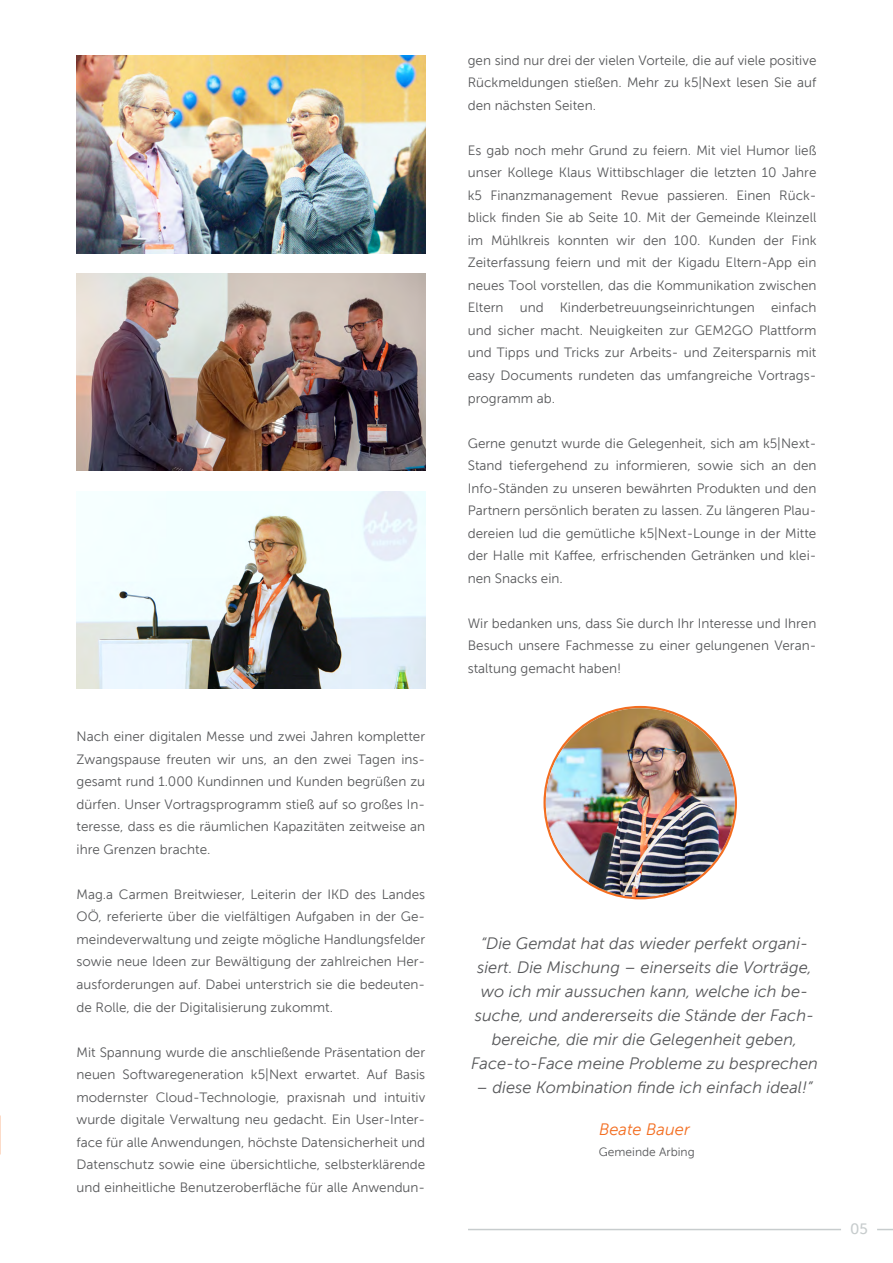
<style>
.page{position:relative;width:893px;height:1263px;background:#fff}
.page>*{position:absolute;margin:0;border:0;box-sizing:border-box;transform-origin:0 0}
.t1{font:italic 16.5px/24px "Museo Sans 300";color:#57585a;text-align:center}
.t2{font:italic 16.5px "Museo Sans 300";color:#f36e21}
.t3{font:15px "Museo Sans 500";color:#c7cccd}
.t4{font:13.5px/22.5px "Museo Sans 300";color:#57585a;text-align:justify}
.t5{font:12px "Museo Sans 300";color:#57585a}
</style>
<div class="page">
<svg style="left:877px;top:1229px;width:16px;height:1px"></svg>
<hr style="left:468px;top:1229px;width:373px;height:1px;background:#c7cccd">
<img style="left:0;top:272px;width:1px;height:923px">
<img style="left:77px;top:273px;width:348px;height:198px">
<img style="left:77px;top:491px;width:348px;height:198px">
<img style="left:77px;top:55px;width:348px;height:198px">
<svg style="left:543px;top:706px;width:194px;height:193px"></svg>
<img style="left:546px;top:708px;width:189px;height:189px;border-radius:94px">
<p class="t4" style="left:77px;top:726px;width:350px">Nach einer digitalen Messe und zwei Jahren kompletter Zwangspause freuten wir uns, an den zwei Tagen ins&shy;gesamt rund 1.000 Kundinnen und Kunden begrüßen zu dürfen. Unser Vortragsprogramm stieß auf so großes In&shy;teresse, dass es die räumlichen Kapazitäten zeitweise an ihre Grenzen brachte.</p>
<p class="t4" style="left:77px;top:883px;width:350px">Mag.a Carmen Breitwieser, Leiterin der IKD des Landes OÖ, referierte über die vielfältigen Aufgaben in der Ge&shy;meindeverwaltung und zeigte mögliche Handlungsfelder sowie neue Ideen zur Bewältigung der zahlreichen Her&shy;ausforderungen auf. Dabei unterstrich sie die bedeuten&shy;de Rolle, die der Digitalisierung zukommt.</p>
<p class="t4" style="left:77px;top:1041px;width:350px">Mit Spannung wurde die anschließende Präsentation der neuen Softwaregeneration k5|Next erwartet. Auf Basis modernster Cloud-Technologie, praxisnah und intuitiv wurde digitale Verwaltung neu gedacht. Ein User-Inter&shy;face für alle Anwendungen, höchste Datensicherheit und Datenschutz sowie eine übersichtliche, selbsterklärende und einheitliche Benutzeroberfläche für alle Anwendun-</p>
<p class="t4" style="left:468px;top:49px;width:350px">gen sind nur drei der vielen Vorteile, die auf viele positive Rückmeldungen stießen. Mehr zu k5|Next lesen Sie auf den nächsten Seiten.</p>
<p class="t4" style="left:468px;top:139px;width:350px">Es gab noch mehr Grund zu feiern. Mit viel Humor ließ unser Kollege Klaus Wittibschlager die letzten 10 Jahre k5 Finanzmanagement Revue passieren. Einen Rück&shy;blick finden Sie ab Seite 10. Mit der Gemeinde Kleinzell im Mühlkreis konnten wir den 100. Kunden der Fink Zeiterfassung feiern und mit der Kigadu Eltern-App ein neues Tool vorstellen, das die Kommunikation zwischen Eltern und Kinderbetreuungseinrichtungen einfach und sicher macht. Neuigkeiten zur GEM2GO Plattform und Tipps und Tricks zur Arbeits- und Zeitersparnis mit easy Documents rundeten das umfangreiche Vortrags&shy;programm ab.</p>
<p class="t4" style="left:468px;top:432px;width:350px">Gerne genutzt wurde die Gelegenheit, sich am k5|Next-Stand tiefergehend zu informieren, sowie sich an den Info-Ständen zu unseren bewährten Produkten und den Partnern persönlich beraten zu lassen. Zu längeren Plau&shy;dereien lud die gemütliche k5|Next-Lounge in der Mitte der Halle mit Kaffee, erfrischenden Getränken und klei&shy;nen Snacks ein.</p>
<p class="t4" style="left:468px;top:612px;width:350px">Wir bedanken uns, dass Sie durch Ihr Interesse und Ihren Besuch unsere Fachmesse zu einer gelungenen Veran&shy;staltung gemacht haben!</p>
<p class="t1" style="left:471px;top:931px;width:348px">“Die Gemdat hat das wieder perfekt organi&shy;siert. Die Mischung – einerseits die Vorträge, wo ich mir aussuchen kann, welche ich be&shy;suche, und andererseits die Stände der Fach&shy;bereiche, die mir die Gelegenheit geben, Face-to-Face meine Probleme zu besprechen</p>
<p class="t1" style="left:476px;top:1075px;width:338px">– diese Kombination finde ich einfach ideal!”</p>
<p class="t2" style="left:599px;top:1120px;width:92px">Beate Bauer</p>
<p class="t5" style="left:599px;top:1145px;width:97px">Gemeinde Arbing</p>
<p class="t3" style="left:850px;top:1221px;width:19px">05</p>
</div>
